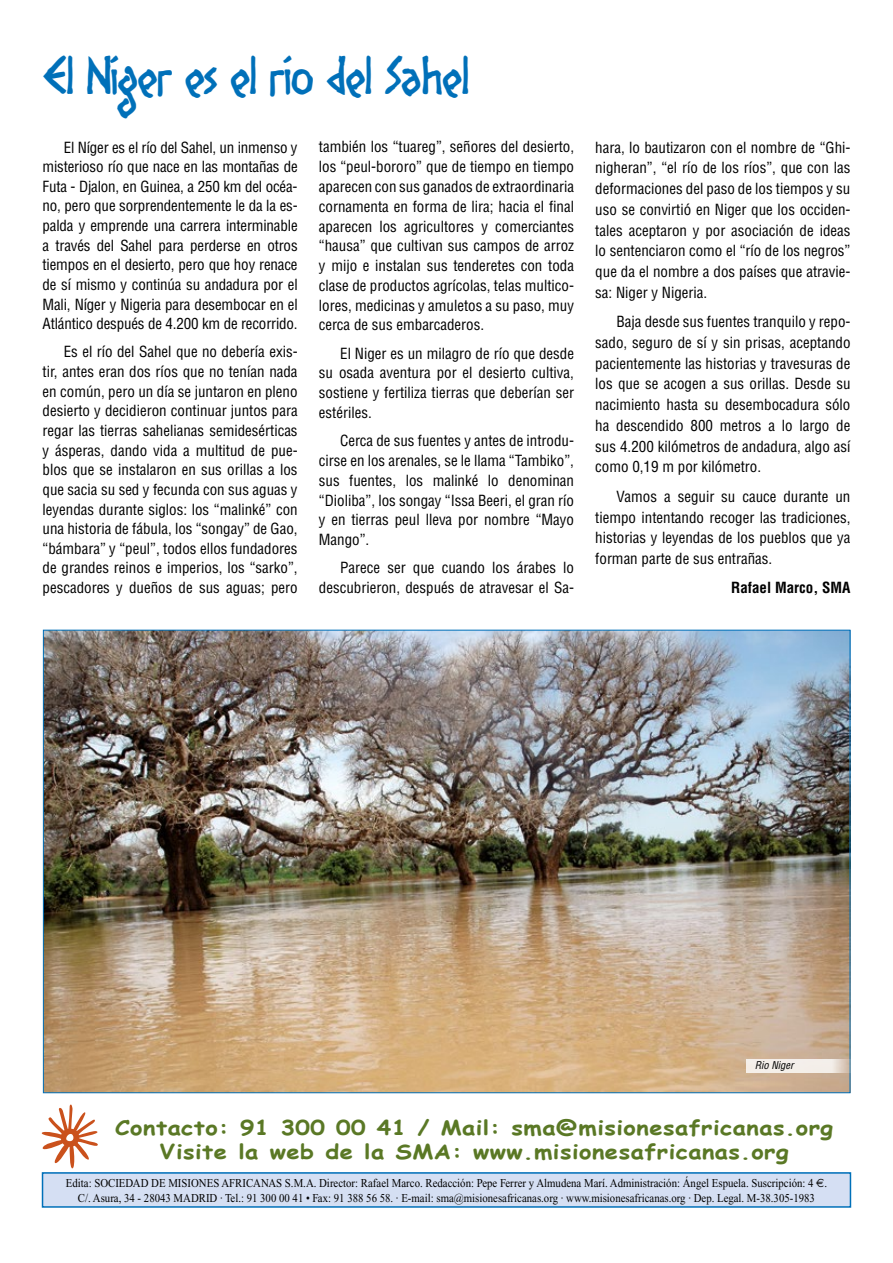
<style>
.page{position:relative;width:893px;height:1263px;background:#fff}
.page>*{position:absolute;margin:0;border:0;box-sizing:border-box;transform-origin:0 0}
.t1{font:48px "Diogenes";color:#0070b9;scale:.9 1}
.t2{font:700 20.25px/23.2px "Comic Sans MS";letter-spacing:.02em;color:#5a7825;text-align:center;scale:1.17 1}
.t3{font:condensed 15px/19.6px "Helvetica";color:#000;text-align:justify}
.t4{font:700 condensed 15px "Helvetica";color:#000}
.t5{font:12px/14.4px "Times New Roman";color:#000;text-align:center;scale:.9 1}
.t6{font:italic condensed 10.5px "Helvetica";color:#000}
.s1{font-family:"Euro Sans"}
</style>
<div class="page">
<img style="left:45px;top:632px;width:803px;height:459px">
<svg style="left:746px;top:1059px;width:105px;height:14px"></svg>
<svg style="left:42px;top:1104px;width:56px;height:64px"></svg>
<div style="left:43px;top:1173px;width:807px;height:34px;background:#d5dff3"></div>
<div style="left:42px;top:1172px;width:809px;height:36px;border:2px solid #0070b9"></div>
<h1 class="t1" style="left:43px;top:49px;width:475px">El Níger es el río del Sahel</h1>
<p class="t3" style="left:43px;top:137px;width:257px;text-indent:21px">El Níger es el río del Sahel, un inmenso y misterioso río que nace en las montañas de Futa - Djalon, en Guinea, a 250 km del océa&shy;no, pero que sorprendentemente le da la es&shy;palda y emprende una carrera interminable a través del Sahel para perderse en otros tiempos en el desierto, pero que hoy renace de sí mismo y continúa su andadura por el Mali, Níger y Nigeria para desembocar en el Atlántico después de 4.200 km de recorrido.</p>
<p class="t3" style="left:43px;top:342px;width:257px;text-indent:21px">Es el río del Sahel que no debería exis&shy;tir, antes eran dos ríos que no tenían nada en común, pero un día se juntaron en pleno desierto y decidieron continuar juntos para regar las tierras sahelianas semidesérticas y ásperas, dando vida a multitud de pue&shy;blos que se instalaron en sus orillas a los que sacia su sed y fecunda con sus aguas y leyendas durante siglos: los “malinké” con una historia de fábula, los “songay” de Gao, “bámbara” y “peul”, todos ellos fundadores de grandes reinos e imperios, los “sarko”, pescadores y dueños de sus aguas; pero</p>
<p class="t3" style="left:319px;top:137px;width:257px">también los “tuareg”, señores del desierto, los “peul-bororo” que de tiempo en tiempo aparecen con sus ganados de extraordinaria cornamenta en forma de lira; hacia el final aparecen los agricultores y comerciantes “hausa” que cultivan sus campos de arroz y mijo e instalan sus tenderetes con toda clase de productos agrícolas, telas multico&shy;lores, medicinas y amuletos a su paso, muy cerca de sus embarcaderos.</p>
<p class="t3" style="left:319px;top:343px;width:257px;text-indent:21px">El Niger es un milagro de río que desde su osada aventura por el desierto cultiva, sostiene y fertiliza tierras que deberían ser estériles.</p>
<p class="t3" style="left:319px;top:431px;width:257px;text-indent:21px">Cerca de sus fuentes y antes de introdu&shy;cirse en los arenales, se le llama “Tambiko”, sus fuentes, los malinké lo denominan “Dioliba”, los songay “Issa Beeri, el gran río y en tierras peul lleva por nombre “Mayo Mango”.</p>
<p class="t3" style="left:319px;top:558px;width:257px;text-align:right">Parece ser que cuando los árabes lo descubrieron, después de atravesar el Sa-</p>
<p class="t3" style="left:595px;top:136px;width:257px;line-height:20.7px">hara, lo bautizaron con el nombre de “Ghi&shy;nigheran”, “el río de los ríos”, que con las deformaciones del paso de los tiempos y su uso se convirtió en Niger que los occiden&shy;tales aceptaron y por asociación de ideas lo sentenciaron como el “río de los negros” que da el nombre a dos países que atravie&shy;sa: Niger y Nigeria.</p>
<p class="t3" style="left:595px;top:311px;width:257px;line-height:20.7px;text-indent:21px">Baja desde sus fuentes tranquilo y repo&shy;sado, seguro de sí y sin prisas, aceptando pacientemente las historias y travesuras de los que se acogen a sus orillas. Desde su nacimiento hasta su desembocadura sólo ha descendido 800 metros a lo largo de sus 4.200 kilómetros de andadura, algo así como 0,19 m por kilómetro.</p>
<p class="t3" style="left:595px;top:486px;width:257px;line-height:20.7px;text-indent:21px">Vamos a seguir su cauce durante un tiempo intentando recoger las tradiciones, historias y leyendas de los pueblos que ya forman parte de sus entrañas.</p>
<p class="t4" style="left:731px;top:579px;width:121px">Rafael Marco, SMA</p>
<p class="t6" style="left:755px;top:1059px;width:40px">Rio Niger</p>
<h2 class="t2" style="left:115px;top:1115px;width:615px">Contacto: 91 300 00 41 / Mail: sma@misionesafricanas.org<br>Visite la web de la SMA: www.misionesafricanas.org</h2>
<p class="t5" style="left:66px;top:1176px;width:847px">Edita: SOCIEDAD DE MISIONES AFRICANAS S.M.A. Director: Rafael Marco. Redacción: Pepe Ferrer y Almudena Marí. Administración: Ángel Espuela. Suscripción: 4 <span class="s1">e</span>.<br>C/. Asura, 34 - 28043 MADRID · Tel.: 91 300 00 41 • Fax: 91 388 56 58. · E-mail: sma@misionesafricanas.org · www.misionesafricanas.org · Dep. Legal. M-38.305-1983</p>
</div>
